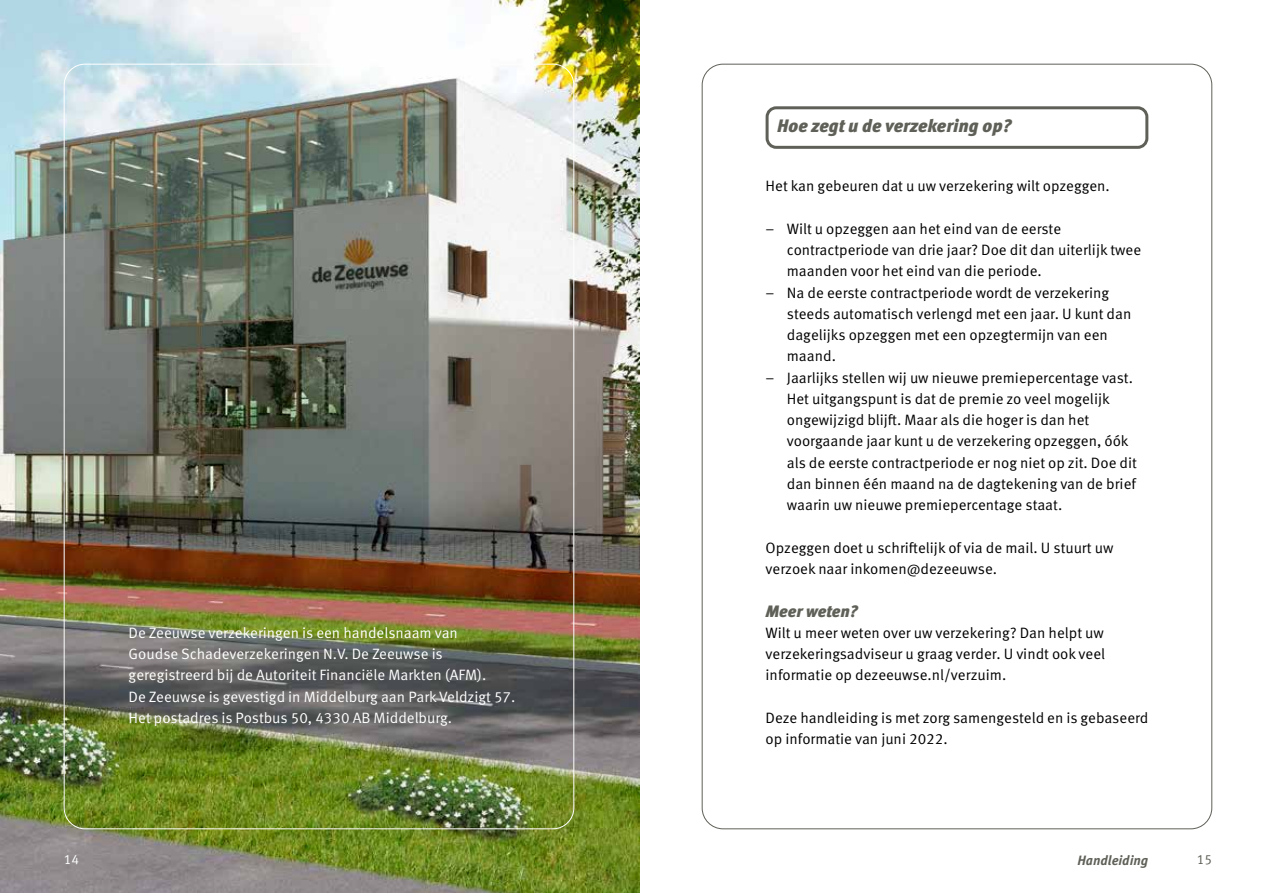
<style>
.page{position:relative;width:1276px;height:893px;background:#fff}
.page>*{position:absolute;margin:0;border:0;box-sizing:border-box;transform-origin:0 0}
.t1{font:italic 900 18px "Meta OT";letter-spacing:-.005em;color:#5f6058}
.t2{font:italic 900 16.5px "Meta OT";letter-spacing:-.005em;color:#5f6058}
.t3{font:15px/21.3px "Meta OT Norm";color:#000}
.t4{font:15px/21.3px "Meta OT Norm";color:#fff}
.t5{font:italic 700 13.5px "Meta OT";color:#5f6058}
.t6{font:13.5px "Meta OT Norm";color:#fff}
.t7{font:13.5px "Meta OT Norm";color:#5f6058}
</style>
<div class="page">
<div style="left:765px;top:106px;width:383px;height:43px;border:3px solid #5f6058;border-radius:9px"></div>
<img style="left:0;top:0;width:639px;height:893px">
<p class="t4" style="left:129px;top:622px;width:388px">De Zeeuwse verzekeringen is een handelsnaam van<br>Goudse Schadeverzekeringen N.V. De Zeeuwse is geregistreerd bij de Autoriteit Financiële Markten (AFM).<br>De Zeeuwse is gevestigd in Middelburg aan Park Veldzigt 57.<br>Het postadres is Postbus 50, 4330 AB Middelburg.</p>
<p class="t1" style="left:777px;top:115px;width:236px">Hoe zegt u de verzekering op?</p>
<p class="t3" style="left:765px;top:176px;width:346px">Het kan gebeuren dat u uw verzekering wilt opzeggen.</p>
<p class="t3" style="left:787px;top:218px;width:356px;text-indent:-21px">– Wilt u opzeggen aan het eind van de eerste contractperiode van drie jaar? Doe dit dan uiterlijk twee maanden voor het eind van die periode.</p>
<p class="t3" style="left:787px;top:282px;width:346px;text-indent:-21px">– Na de eerste contractperiode wordt de verzekering steeds automatisch verlengd met een jaar. U kunt dan dagelijks opzeggen met een opzegtermijn van een maand.</p>
<p class="t3" style="left:787px;top:367px;width:352px;text-indent:-21px">– Jaarlijks stellen wij uw nieuwe premiepercentage vast.<br>Het uitgangspunt is dat de premie zo veel mogelijk ongewijzigd blijft. Maar als die hoger is dan het voorgaande jaar kunt u de verzekering opzeggen, óók als de eerste contractperiode er nog niet op zit. Doe dit dan binnen één maand na de dagtekening van de brief waarin uw nieuwe premiepercentage staat.</p>
<p class="t3" style="left:765px;top:537px;width:349px">Opzeggen doet u schriftelijk of via de mail. U stuurt uw verzoek naar inkomen@dezeeuwse.</p>
<p class="t2" style="left:765px;top:601px;width:94px">Meer weten?</p>
<p class="t3" style="left:765px;top:622px;width:341px;text-align:justify">Wilt u meer weten over uw verzekering? Dan helpt uw verzekeringsadviseur u graag verder. U vindt ook veel informatie op dezeeuwse.nl/verzuim.</p>
<p class="t3" style="left:765px;top:707px;width:384px">Deze handleiding is met zorg samengesteld en is gebaseerd op informatie van juni 2022.</p>
<p class="t6" style="left:64px;top:852px;width:17px">14</p>
<p class="t5" style="left:1077px;top:852px;width:73px">Handleiding</p>
<p class="t7" style="left:1196px;top:852px;width:17px">15</p>
</div>
